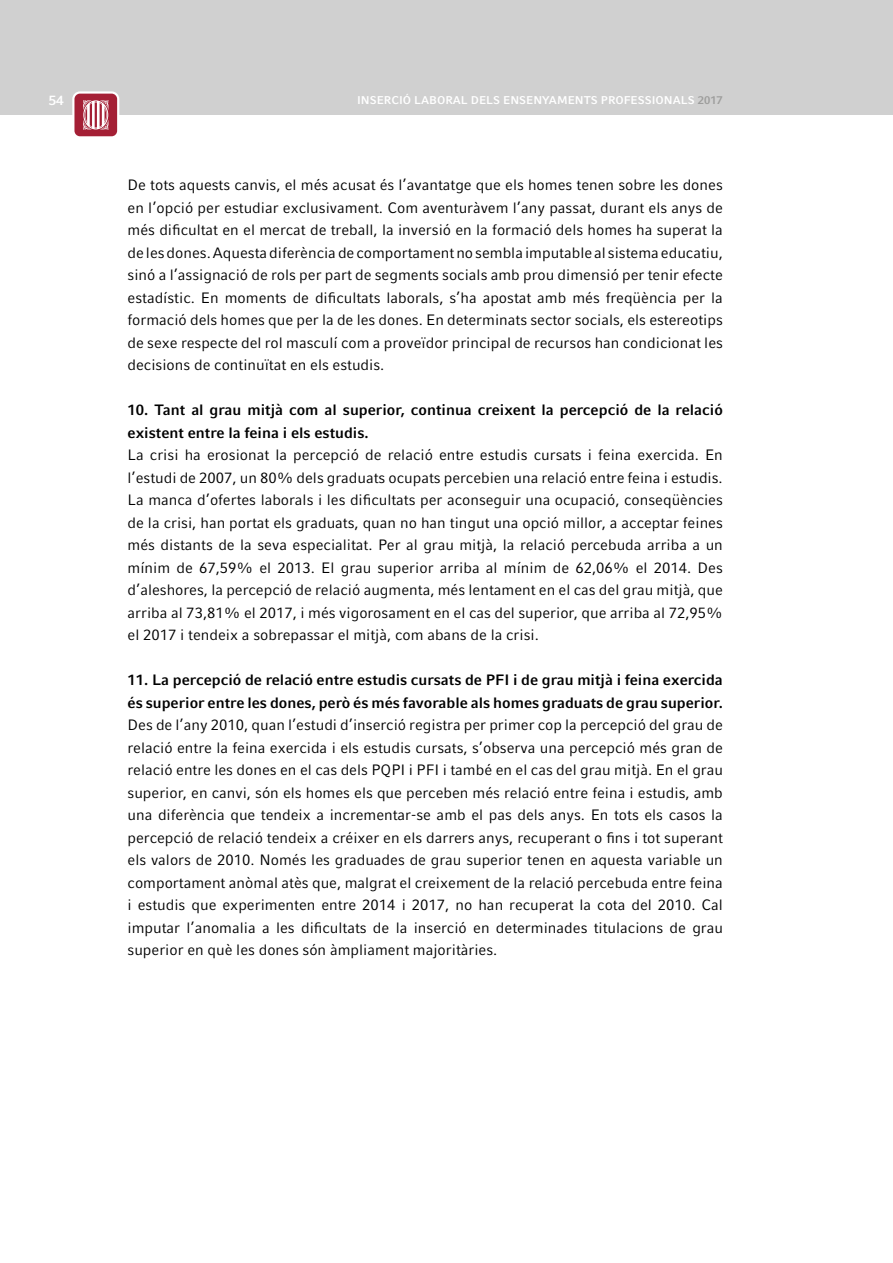
<style>
.page{position:relative;width:893px;height:1263px;background:#fff}
.page>*{position:absolute;margin:0;border:0;box-sizing:border-box;transform-origin:0 0}
.t1{font:15px/22.5px "Compatil Fact LT";color:#000;text-align:justify}
.t2{font:700 15px/22.5px "Compatil Fact LT";color:#000}
.t3{font:700 13.5px "Compatil Fact LT";color:#fff}
.t4{font:700 11.25px "Compatil Fact LT";color:#fff}
.s1{color:#9d9d9c}
</style>
<div class="page">
<div style="left:0;top:0;width:893px;height:115px;background:#d0d0d0"></div>
<div style="left:73px;top:93px;width:45px;height:44px;background:#a41f35;border-radius:7px"></div>
<div style="left:72px;top:91px;width:47px;height:47px;border:2px solid #fff;border-radius:7px"></div>
<svg style="left:83px;top:100px;width:26px;height:30px"></svg>
<p class="t3" style="left:49px;top:92px;width:17px">54</p>
<p class="t4" style="left:357px;top:94px;width:367px">INSERCIÓ LABORAL DELS ENSENYAMENTS PROFESSIONALS <span class="s1">2017</span></p>
<p class="t1" style="left:128px;top:174px;width:597px">De tots aquests canvis, el més acusat és l’avantatge que els homes tenen sobre les dones en l’opció per estudiar exclusivament. Com aventuràvem l’any passat, durant els anys de més dificultat en el mercat de treball, la inversió en la formació dels homes ha superat la de les dones. Aquesta diferència de comportament no sembla imputable al sistema educatiu, sinó a l’assignació de rols per part de segments socials amb prou dimensió per tenir efecte estadístic. En moments de dificultats laborals, s’ha apostat amb més freqüència per la formació dels homes que per la de les dones. En determinats sector socials, els estereotips de sexe respecte del rol masculí com a proveïdor principal de recursos han condicionat les decisions de continuïtat en els estudis.</p>
<p class="t2" style="left:128px;top:399px;width:597px">10. Tant al grau mitjà com al superior, continua creixent la percepció de la relació existent entre la feina i els estudis.</p>
<p class="t1" style="left:128px;top:444px;width:597px">La crisi ha erosionat la percepció de relació entre estudis cursats i feina exercida. En l’estudi de 2007, un 80% dels graduats ocupats percebien una relació entre feina i estudis.<br>La manca d’ofertes laborals i les dificultats per aconseguir una ocupació, conseqüències de la crisi, han portat els graduats, quan no han tingut una opció millor, a acceptar feines més distants de la seva especialitat. Per al grau mitjà, la relació percebuda arriba a un mínim de 67,59% el 2013. El grau superior arriba al mínim de 62,06% el 2014. Des d’aleshores, la percepció de relació augmenta, més lentament en el cas del grau mitjà, que arriba al 73,81% el 2017, i més vigorosament en el cas del superior, que arriba al 72,95% el 2017 i tendeix a sobrepassar el mitjà, com abans de la crisi.</p>
<p class="t2" style="left:128px;top:669px;width:597px">11. La percepció de relació entre estudis cursats de PFI i de grau mitjà i feina exercida és superior entre les dones, però és més favorable als homes graduats de grau superior.</p>
<p class="t1" style="left:128px;top:714px;width:597px">Des de l’any 2010, quan l’estudi d’inserció registra per primer cop la percepció del grau de relació entre la feina exercida i els estudis cursats, s’observa una percepció més gran de relació entre les dones en el cas dels PQPI i PFI i també en el cas del grau mitjà. En el grau superior, en canvi, són els homes els que perceben més relació entre feina i estudis, amb una diferència que tendeix a incrementar-se amb el pas dels anys. En tots els casos la percepció de relació tendeix a créixer en els darrers anys, recuperant o fins i tot superant els valors de 2010. Només les graduades de grau superior tenen en aquesta variable un comportament anòmal atès que, malgrat el creixement de la relació percebuda entre feina i estudis que experimenten entre 2014 i 2017, no han recuperat la cota del 2010. Cal imputar l’anomalia a les dificultats de la inserció en determinades titulacions de grau superior en què les dones són àmpliament majoritàries.</p>
</div>
